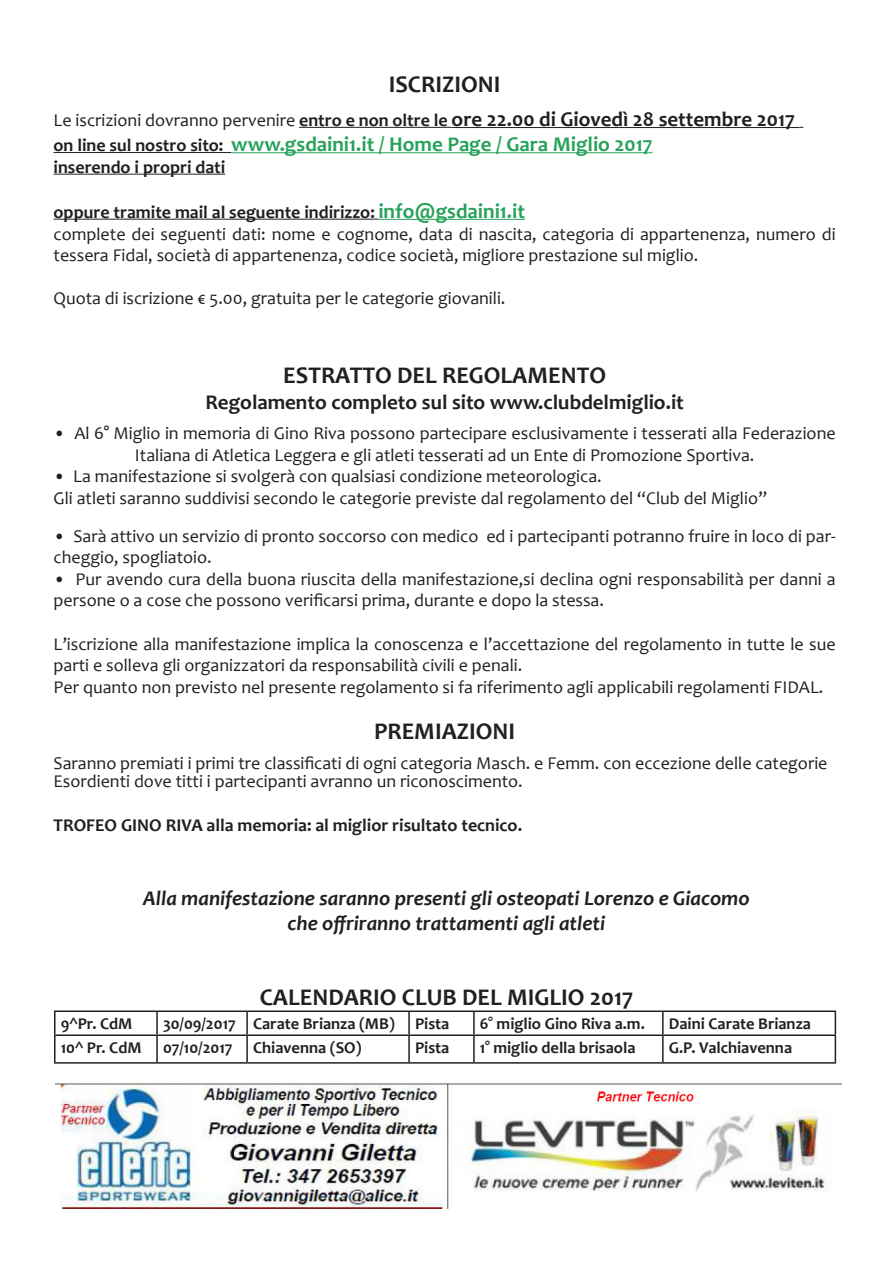
<style>
.page{position:relative;width:893px;height:1263px;background:#fff}
.page>*{position:absolute;margin:0;border:0;box-sizing:border-box;transform-origin:0 0}
.t1{font:700 24px "Candara";color:#231f20}
.t2{font:700 21px "Candara";color:#231f20}
.t3{font:italic 700 21px "Candara";color:#231f20}
.t4{font:700 21px "Candara";color:#27a25a}
.t5{font:18px/21.6px "Candara";color:#231f20}
.t6{font:700 18px "Candara";color:#231f20}
.t7{font:700 16.5px "Candara";color:#231f20}
.s1{font-weight:400;font-size:18px}
.s2{font-size:18px}
.s3{font-size:18px;color:#231f20}
.s4{font-size:21px;color:#27a25a}
</style>
<div class="page">
<hr style="left:299px;top:127px;width:153px;height:1px;background:#231f20">
<hr style="left:452px;top:127px;width:347px;height:1px;background:#231f20">
<hr style="left:54px;top:152px;width:177px;height:1px;background:#231f20">
<hr style="left:231px;top:152px;width:422px;height:1px;background:#27a25a">
<hr style="left:54px;top:174px;width:171px;height:1px;background:#231f20">
<hr style="left:54px;top:219px;width:321px;height:1px;background:#231f20">
<hr style="left:378px;top:219px;width:147px;height:1px;background:#27a25a">
<img style="left:55px;top:1084px;width:786px;height:125px">
<hr style="left:54px;top:1010px;width:103px;height:2px;background:#231f20">
<hr style="left:54px;top:1012px;width:2px;height:22px;background:#231f20">
<hr style="left:157px;top:1010px;width:90px;height:2px;background:#231f20">
<hr style="left:156px;top:1012px;width:2px;height:22px;background:#231f20">
<hr style="left:247px;top:1010px;width:162px;height:2px;background:#231f20">
<hr style="left:246px;top:1012px;width:2px;height:22px;background:#231f20">
<hr style="left:409px;top:1010px;width:65px;height:2px;background:#231f20">
<hr style="left:408px;top:1012px;width:2px;height:22px;background:#231f20">
<hr style="left:474px;top:1010px;width:189px;height:2px;background:#231f20">
<hr style="left:473px;top:1012px;width:2px;height:22px;background:#231f20">
<hr style="left:663px;top:1010px;width:173px;height:2px;background:#231f20">
<hr style="left:662px;top:1012px;width:2px;height:22px;background:#231f20">
<hr style="left:54px;top:1034px;width:103px;height:2px;background:#231f20">
<hr style="left:54px;top:1036px;width:2px;height:26px;background:#231f20">
<hr style="left:157px;top:1034px;width:90px;height:2px;background:#231f20">
<hr style="left:156px;top:1036px;width:2px;height:26px;background:#231f20">
<hr style="left:247px;top:1034px;width:162px;height:2px;background:#231f20">
<hr style="left:246px;top:1036px;width:2px;height:26px;background:#231f20">
<hr style="left:409px;top:1034px;width:65px;height:2px;background:#231f20">
<hr style="left:408px;top:1036px;width:2px;height:26px;background:#231f20">
<hr style="left:474px;top:1034px;width:189px;height:2px;background:#231f20">
<hr style="left:473px;top:1036px;width:2px;height:26px;background:#231f20">
<hr style="left:663px;top:1034px;width:173px;height:2px;background:#231f20">
<hr style="left:662px;top:1036px;width:2px;height:26px;background:#231f20">
<svg style="left:835px;top:1012px;width:1px;height:50px"></svg>
<hr style="left:54px;top:1062px;width:103px;height:2px;background:#231f20">
<hr style="left:157px;top:1062px;width:90px;height:2px;background:#231f20">
<hr style="left:247px;top:1062px;width:162px;height:2px;background:#231f20">
<hr style="left:409px;top:1062px;width:65px;height:2px;background:#231f20">
<hr style="left:474px;top:1062px;width:189px;height:2px;background:#231f20">
<hr style="left:663px;top:1062px;width:173px;height:2px;background:#231f20">
<p class="t1" style="left:389px;top:69px;width:113px">ISCRIZIONI</p>
<p class="t2" style="left:54px;top:106px;width:743px"><span class="s1">Le iscrizioni dovranno pervenire</span> <span class="s2">entro e non oltre le</span> ore 22.00 di Giovedì 28 settembre 2017</p>
<p class="t4" style="left:54px;top:131px;width:601px"><span class="s3">on line sul nostro sito:</span> www.gsdaini1.it / Home Page / Gara Miglio 2017</p>
<p class="t6" style="left:54px;top:156px;width:173px">inserendo i propri dati</p>
<p class="t6" style="left:54px;top:201px;width:473px">oppure tramite mail al seguente indirizzo: <span class="s4">info@gsdaini1.it</span></p>
<p class="t5" style="left:54px;top:223px;width:784px">complete dei seguenti dati: nome e cognome, data di nascita, categoria di appartenenza, numero di tessera Fidal, società di appartenenza, codice società, migliore prestazione sul miglio.</p>
<p class="t5" style="left:54px;top:288px;width:453px">Quota di iscrizione € 5.00, gratuita per le categorie giovanili.</p>
<p class="t1" style="left:283px;top:361px;width:324px">ESTRATTO DEL REGOLAMENTO</p>
<p class="t2" style="left:205px;top:389px;width:480px">Regolamento completo sul sito www.clubdelmiglio.it</p>
<p class="t5" style="left:54px;top:422px;width:784px;text-align:center">• Al 6° Miglio in memoria di Gino Riva possono partecipare esclusivamente i tesserati alla Federazione<br>Italiana di Atletica Leggera e gli atleti tesserati ad un Ente di Promozione Sportiva.</p>
<p class="t5" style="left:54px;top:466px;width:550px">• La manifestazione si svolgerà con qualsiasi condizione meteorologica.</p>
<p class="t5" style="left:54px;top:487px;width:715px">Gli atleti saranno suddivisi secondo le categorie previste dal regolamento del “Club del Miglio”</p>
<p class="t5" style="left:54px;top:525px;width:784px">• Sarà attivo un servizio di pronto soccorso con medico ed i partecipanti potranno fruire in loco di par&shy;cheggio, spogliatoio.</p>
<p class="t5" style="left:54px;top:568px;width:784px">• Pur avendo cura della buona riuscita della manifestazione,si declina ogni responsabilità per danni a persone o a cose che possono verificarsi prima, durante e dopo la stessa.</p>
<p class="t5" style="left:54px;top:633px;width:784px">L’iscrizione alla manifestazione implica la conoscenza e l’accettazione del regolamento in tutte le sue parti e solleva gli organizzatori da responsabilità civili e penali.</p>
<p class="t5" style="left:54px;top:676px;width:771px">Per quanto non previsto nel presente regolamento si fa riferimento agli applicabili regolamenti FIDAL.</p>
<p class="t1" style="left:374px;top:716px;width:143px">PREMIAZIONI</p>
<p class="t5" style="left:54px;top:752px;width:775px">Saranno premiati i primi tre classificati di ogni categoria Masch. e Femm. con eccezione delle categorie</p>
<p class="t5" style="left:54px;top:770px;width:471px">Esordienti dove titti i partecipanti avranno un riconoscimento.</p>
<p class="t6" style="left:54px;top:813px;width:470px">TROFEO GINO RIVA alla memoria: al miglior risultato tecnico.</p>
<p class="t3" style="left:143px;top:885px;width:608px">Alla manifestazione saranno presenti gli osteopati Lorenzo e Giacomo</p>
<p class="t3" style="left:288px;top:910px;width:319px">che offriranno trattamenti agli atleti</p>
<p class="t1" style="left:260px;top:982px;width:375px">CALENDARIO CLUB DEL MIGLIO 2017</p>
<p class="t7" style="left:61px;top:1013px;width:73px">9^Pr. CdM</p>
<p class="t7" style="left:163px;top:1013px;width:74px">30/09/2017</p>
<p class="t7" style="left:253px;top:1013px;width:143px">Carate Brianza (MB)</p>
<p class="t7" style="left:415px;top:1013px;width:36px">Pista</p>
<p class="t7" style="left:480px;top:1013px;width:166px">6° miglio Gino Riva a.m.</p>
<p class="t7" style="left:669px;top:1013px;width:144px">Daini Carate Brianza</p>
<p class="t7" style="left:61px;top:1037px;width:82px">10^ Pr. CdM</p>
<p class="t7" style="left:163px;top:1037px;width:71px">07/10/2017</p>
<p class="t7" style="left:253px;top:1037px;width:110px">Chiavenna (SO)</p>
<p class="t7" style="left:415px;top:1037px;width:36px">Pista</p>
<p class="t7" style="left:480px;top:1037px;width:157px">1° miglio della brisaola</p>
<p class="t7" style="left:669px;top:1037px;width:125px">G.P. Valchiavenna</p>
</div>
